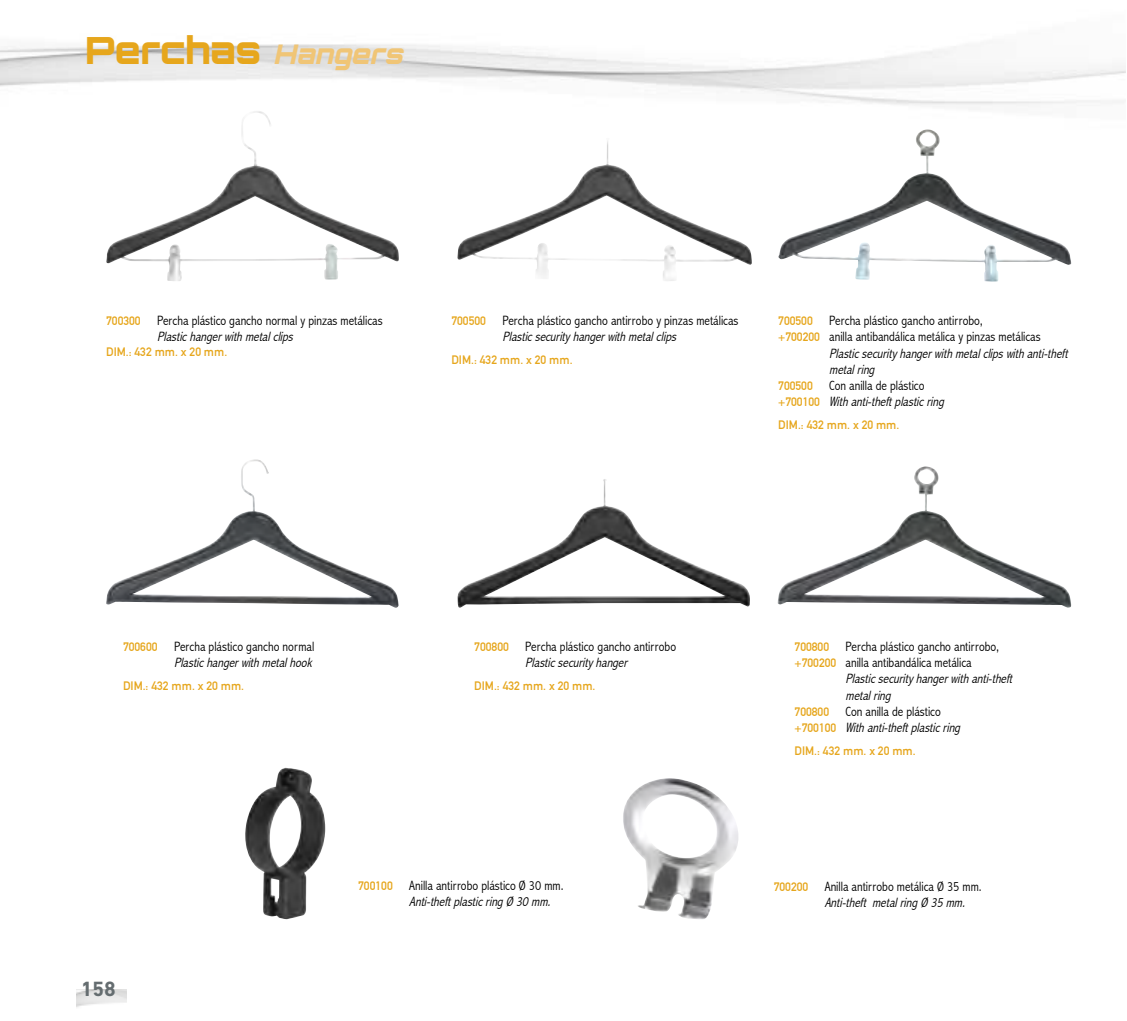
<style>
.page{position:relative;width:1127px;height:1021px;background:#fff}
.page>*{position:absolute;margin:0;border:0;box-sizing:border-box;transform-origin:0 0}
.t1{font:900 37.5px "Orbitron";letter-spacing:-.005em;color:#e6a61c}
.t2{font:700 21px "DIN Next LT Pro";color:#656d70}
.t3{font:300 condensed 13.5px/16.2px "Abadi";color:#000}
.t4{font:italic 300 condensed 13.5px "Abadi";color:#000}
.t5{font:700 12px "DIN Alternate";color:#e6a61c}
.s1{font-style:italic;font-size:27px;color:#f0c576}
.s2{font-family:"DIN Alternate";font-weight:700;font-stretch:normal;font-size:12px;color:#e6a61c}
.s3{font-style:italic}
.s4{font-family:"DIN Alternate";font-weight:700;font-style:normal;font-stretch:normal;font-size:12px;color:#e6a61c}
</style>
<div class="page">
<img style="left:77px;top:989px;width:49px;height:18px">
<img style="left:778px;top:129px;width:293px;height:152px">
<img style="left:106px;top:111px;width:293px;height:170px">
<img style="left:457px;top:141px;width:295px;height:140px">
<img style="left:623px;top:778px;width:115px;height:141px">
<img style="left:245px;top:767px;width:80px;height:152px">
<img style="left:778px;top:466px;width:293px;height:142px">
<img style="left:106px;top:459px;width:292px;height:149px">
<img style="left:457px;top:479px;width:293px;height:129px">
<h1 class="t1" style="left:85px;top:27px;width:326px">Perchas <span class="s1">Hangers</span></h1>
<p class="t3" style="left:157px;top:312px;width:227px;text-indent:-51px"><span class="s2">700300</span> Percha plástico gancho normal y pinzas metálicas<br><span class="s3">Plastichangerwithmetalclips</span></p>
<p class="t5" style="left:106px;top:342px;width:123px">DIM.: 432 mm. x 20 mm.</p>
<p class="t3" style="left:451px;top:312px;width:288px;text-align:center"><span class="s2">700500</span> Percha plástico gancho antirrobo y pinzas metálicas<br><span class="s3">Plasticsecurity hangerwithmetalclips</span></p>
<p class="t5" style="left:451px;top:350px;width:123px">DIM.: 432 mm. x 20 mm.</p>
<p class="t3" style="left:778px;top:312px;width:206px"><span class="s2">700500</span> Percha plástico gancho antirrobo,</p>
<p class="t3" style="left:778px;top:329px;width:264px"><span class="s2">+700200</span> anilla antibandálica metálica y pinzas metálicas</p>
<p class="t4" style="left:829px;top:345px;width:243px">Plasticsecurity hangerwithmetalclipswithanti-theft</p>
<p class="t4" style="left:829px;top:361px;width:50px">metalring</p>
<p class="t3" style="left:778px;top:377px;width:148px"><span class="s2">700500</span> Con anilla de plástico</p>
<p class="t4" style="left:778px;top:394px;width:170px"><span class="s4">+ 7 0 0 1 0 0</span> Withanti-theftplasticring</p>
<p class="t5" style="left:778px;top:415px;width:123px">DIM.: 432 mm. x 20 mm.</p>
<p class="t3" style="left:123px;top:638px;width:193px;text-align:right"><span class="s2">700600</span> Percha plástico gancho normal<br><span class="s3">Plastichangerwithmetalhook</span></p>
<p class="t5" style="left:123px;top:676px;width:123px">DIM.: 432 mm. x 20 mm.</p>
<p class="t3" style="left:474px;top:638px;width:203px;text-align:center"><span class="s2">700800</span> Percha plástico gancho antirrobo<br><span class="s3">Plasticsecurity hanger</span></p>
<p class="t5" style="left:474px;top:676px;width:123px">DIM.: 432 mm. x 20 mm.</p>
<p class="t3" style="left:794px;top:638px;width:206px"><span class="s2">700800</span> Percha plástico gancho antirrobo, <span class="s2">+700200</span> anilla antibandálica metálica</p>
<p class="t4" style="left:845px;top:671px;width:171px">Plasticsecurity hangerwithanti-theft</p>
<p class="t4" style="left:845px;top:687px;width:50px">metalring</p>
<p class="t3" style="left:794px;top:703px;width:148px"><span class="s2">700800</span> Con anilla de plástico</p>
<p class="t4" style="left:794px;top:719px;width:170px"><span class="s4">+ 7 0 0 1 0 0</span> Withanti-theftplasticring</p>
<p class="t5" style="left:794px;top:741px;width:123px">DIM.: 432 mm. x 20 mm.</p>
<h2 class="t2" style="left:81px;top:976px;width:37px">158</h2>
<p class="t3" style="left:409px;top:877px;width:156px;text-indent:-51px"><span class="s2">700100</span> Anilla antirrobo plástico Ø 30 mm.<br><span class="s3">Anti-theftplasticringØ 30 mm.</span></p>
<p class="t3" style="left:825px;top:878px;width:158px;text-indent:-51px"><span class="s2">700200</span> Anilla antirrobo metálica Ø 35 mm.<br><span class="s3">Anti-theft metalringØ 35 mm.</span></p>
</div>
